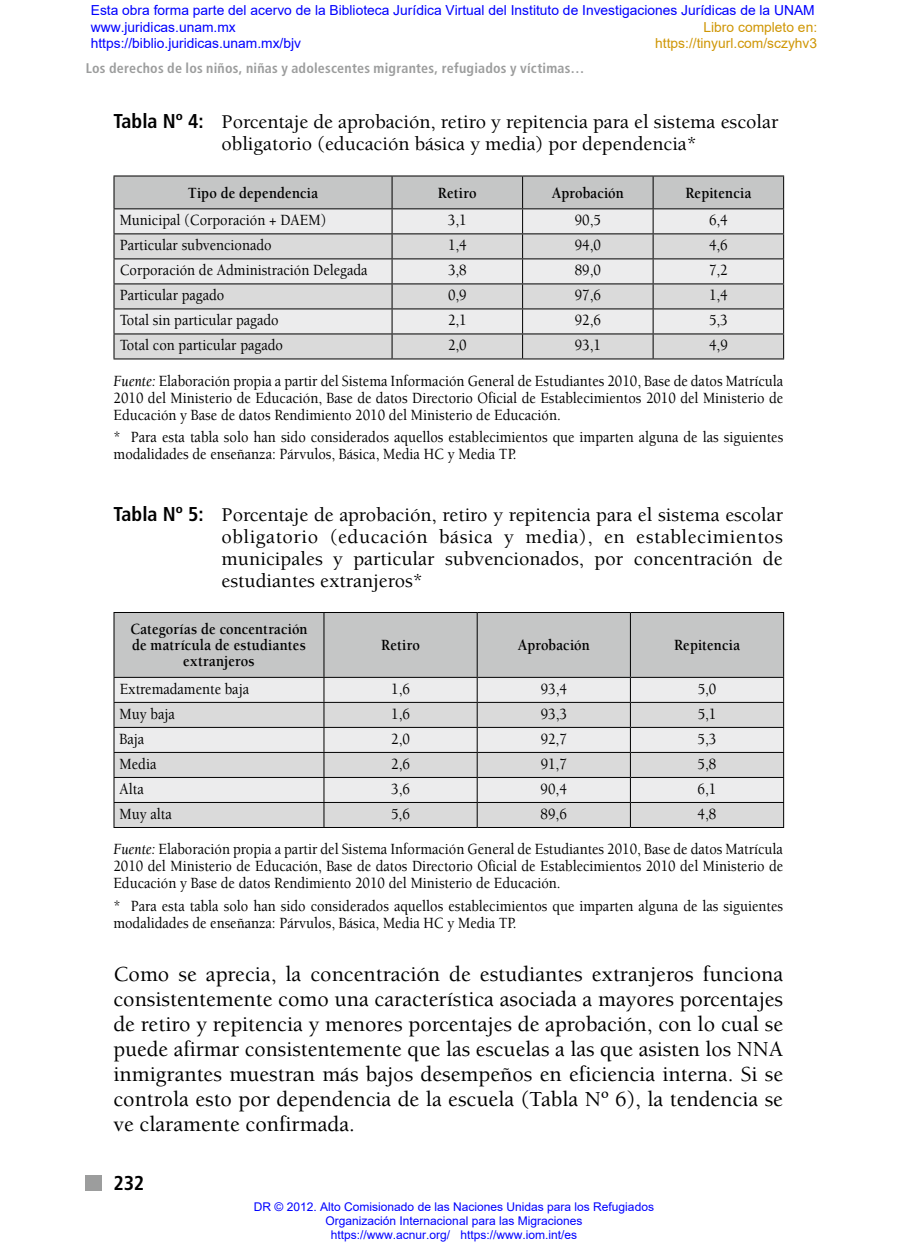
<style>
.page{position:relative;width:908px;height:1248px;background:#fff}
.page>*{position:absolute;margin:0;border:0;box-sizing:border-box;transform-origin:0 0}
.t1{font:500 22px/25px "Berkeley Std";color:#000;text-align:justify}
.t2{font:500 20px/22px "Berkeley Std";color:#000}
.t3{font:700 condensed 20px "Frutiger LT Std";color:#000}
.t4{font:500 16px/17px "Berkeley Std";color:#000;scale:.9 1}
.t5{font:700 16px/16px "Berkeley Std";letter-spacing:.005em;color:#000;text-align:center;scale:.9 1}
.t6{font:700 condensed 14px "Frutiger LT Std";letter-spacing:.015em;color:#9c9d9d}
.t7{font:13.8px/16.6px "Arial";color:#00f}
.t8{font:13.8px/16.6px "Arial";color:#cf9605;text-align:right}
.t9{font:12px/14.4px "Arial";color:#00f;text-align:center}
.s1{font-family:"Frutiger LT Std";font-weight:700;font-stretch:condensed}
.s2{font-weight:400;font-style:italic}
</style>
<div class="page">
<div style="left:86px;top:1175px;width:16px;height:15px;background:#9c9d9d"></div>
<svg style="left:113px;top:176px;width:670px;height:182px;background:#d6d6d6"></svg>
<hr style="left:113px;top:358px;width:279px;height:1px;background:#000">
<hr style="left:392px;top:358px;width:130px;height:1px;background:#000">
<hr style="left:522px;top:358px;width:130px;height:1px;background:#000">
<hr style="left:652px;top:358px;width:131px;height:1px;background:#000">
<hr style="left:113px;top:175px;width:279px;height:1px;background:#000">
<hr style="left:113px;top:176px;width:1px;height:32px;background:#000">
<hr style="left:392px;top:175px;width:130px;height:1px;background:#000">
<hr style="left:522px;top:175px;width:130px;height:1px;background:#000">
<hr style="left:652px;top:175px;width:131px;height:1px;background:#000">
<hr style="left:782px;top:176px;width:1px;height:32px;background:#000">
<hr style="left:113px;top:208px;width:279px;height:1px;background:#000">
<hr style="left:392px;top:208px;width:130px;height:1px;background:#000">
<hr style="left:522px;top:208px;width:130px;height:1px;background:#000">
<hr style="left:652px;top:208px;width:131px;height:1px;background:#000">
<svg style="left:113px;top:613px;width:670px;height:213px;background:#d2d2d2"></svg>
<hr style="left:113px;top:826px;width:211px;height:1px;background:#000">
<hr style="left:324px;top:826px;width:153px;height:1px;background:#000">
<hr style="left:477px;top:826px;width:153px;height:1px;background:#000">
<hr style="left:630px;top:826px;width:153px;height:1px;background:#000">
<hr style="left:113px;top:612px;width:211px;height:1px;background:#000">
<hr style="left:113px;top:613px;width:1px;height:63px;background:#000">
<hr style="left:324px;top:612px;width:153px;height:1px;background:#000">
<hr style="left:477px;top:612px;width:153px;height:1px;background:#000">
<hr style="left:630px;top:612px;width:153px;height:1px;background:#000">
<hr style="left:782px;top:613px;width:1px;height:63px;background:#000">
<hr style="left:113px;top:676px;width:211px;height:1px;background:#000">
<hr style="left:324px;top:676px;width:153px;height:1px;background:#000">
<hr style="left:477px;top:676px;width:153px;height:1px;background:#000">
<hr style="left:630px;top:676px;width:153px;height:1px;background:#000">
<p class="t7" style="left:91px;top:2px;width:725px">Esta obra forma parte del acervo de la Biblioteca Jurídica Virtual del Instituto de Investigaciones Jurídicas de la UNAM www.juridicas.unam.mx<br>https://biblio.juridicas.unam.mx/bjv</p>
<p class="t8" style="left:655px;top:18px;width:163px">Libro completo en: https://tinyurl.com/sczyhv3</p>
<p class="t6" style="left:86px;top:60px;width:500px">Los derechos de los niños, niñas y adolescentes migrantes, refugiados y víctimas…</p>
<p class="t2" style="left:221px;top:111px;width:558px;text-indent:-108px"><span class="s1">Tabla Nº 4:</span> Porcentaje de aprobación, retiro y repitencia para el sistema escolar obligatorio (educación básica y media) por dependencia*</p>
<p class="t5" style="left:188px;top:185px;width:146px">Tipo de dependencia</p>
<p class="t5" style="left:438px;top:185px;width:45px">Retiro</p>
<p class="t5" style="left:551px;top:185px;width:81px">Aprobación</p>
<p class="t5" style="left:685px;top:185px;width:75px">Repitencia</p>
<p class="t4" style="left:120px;top:212px;width:231px">Municipal (Corporación + DAEM)</p>
<p class="t4" style="left:448px;top:212px;width:22px">3,1</p>
<p class="t4" style="left:574px;top:212px;width:31px">90,5</p>
<p class="t4" style="left:708px;top:212px;width:22px">6,4</p>
<p class="t4" style="left:120px;top:237px;width:170px">Particular subvencionado</p>
<p class="t4" style="left:448px;top:237px;width:22px">1,4</p>
<p class="t4" style="left:574px;top:237px;width:31px">94,0</p>
<p class="t4" style="left:708px;top:237px;width:22px">4,6</p>
<p class="t4" style="left:120px;top:262px;width:277px">Corporación de Administración Delegada</p>
<p class="t4" style="left:448px;top:262px;width:22px">3,8</p>
<p class="t4" style="left:574px;top:262px;width:31px">89,0</p>
<p class="t4" style="left:708px;top:262px;width:22px">7,2</p>
<p class="t4" style="left:120px;top:287px;width:118px">Particular pagado</p>
<p class="t4" style="left:448px;top:287px;width:22px">0,9</p>
<p class="t4" style="left:574px;top:287px;width:31px">97,6</p>
<p class="t4" style="left:708px;top:287px;width:22px">1,4</p>
<p class="t4" style="left:120px;top:312px;width:178px">Total sin particular pagado</p>
<p class="t4" style="left:448px;top:312px;width:22px">2,1</p>
<p class="t4" style="left:574px;top:312px;width:31px">92,6</p>
<p class="t4" style="left:708px;top:312px;width:22px">5,3</p>
<p class="t4" style="left:120px;top:337px;width:183px">Total con particular pagado</p>
<p class="t4" style="left:448px;top:337px;width:22px">2,0</p>
<p class="t4" style="left:574px;top:337px;width:31px">93,1</p>
<p class="t4" style="left:113px;top:328px;width:745px;line-height:35px;text-indent:595px">4,9<br><span class="s2">Fuente:</span> Elaboración propia a partir del Sistema Información General de Estudiantes 2010, Base de datos Matrícula</p>
<p class="t4" style="left:113px;top:389px;width:745px">2010 del Ministerio de Educación, Base de datos Directorio Oficial de Establecimientos 2010 del Ministerio de<br>Educación y Base de datos Rendimiento 2010 del Ministerio de Educación.</p>
<p class="t4" style="left:113px;top:429px;width:745px">* Para esta tabla solo han sido considerados aquellos establecimientos que imparten alguna de las siguientes modalidades de enseñanza: Párvulos, Básica, Media HC y Media TP.</p>
<p class="t2" style="left:221px;top:504px;width:563px;text-align:justify;text-indent:-108px"><span class="s1">Tabla Nº 5:</span> Porcentaje de aprobación, retiro y repitencia para el sistema escolar obligatorio (educación básica y media), en establecimientos municipales y particular subvencionados, por concentración de estudiantes extranjeros*</p>
<p class="t5" style="left:130px;top:621px;width:198px">Categorías de concentración de matrícula de estudiantes extranjeros</p>
<p class="t5" style="left:381px;top:637px;width:45px">Retiro</p>
<p class="t5" style="left:517px;top:637px;width:81px">Aprobación</p>
<p class="t5" style="left:673px;top:637px;width:75px">Repitencia</p>
<p class="t4" style="left:120px;top:680px;width:145px">Extremadamente baja</p>
<p class="t4" style="left:391px;top:680px;width:22px">1,6</p>
<p class="t4" style="left:540px;top:680px;width:31px">93,4</p>
<p class="t4" style="left:697px;top:680px;width:22px">5,0</p>
<p class="t4" style="left:120px;top:705px;width:63px">Muy baja</p>
<p class="t4" style="left:391px;top:705px;width:22px">1,6</p>
<p class="t4" style="left:540px;top:705px;width:31px">93,3</p>
<p class="t4" style="left:697px;top:705px;width:22px">5,1</p>
<p class="t4" style="left:120px;top:730px;width:29px">Baja</p>
<p class="t4" style="left:391px;top:730px;width:22px">2,0</p>
<p class="t4" style="left:540px;top:730px;width:31px">92,7</p>
<p class="t4" style="left:697px;top:730px;width:22px">5,3</p>
<p class="t4" style="left:120px;top:755px;width:42px">Media</p>
<p class="t4" style="left:391px;top:755px;width:22px">2,6</p>
<p class="t4" style="left:540px;top:755px;width:31px">91,7</p>
<p class="t4" style="left:697px;top:755px;width:22px">5,8</p>
<p class="t4" style="left:119px;top:780px;width:28px">Alta</p>
<p class="t4" style="left:391px;top:780px;width:22px">3,6</p>
<p class="t4" style="left:540px;top:780px;width:31px">90,4</p>
<p class="t4" style="left:697px;top:780px;width:22px">6,1</p>
<p class="t4" style="left:119px;top:805px;width:60px">Muy alta</p>
<p class="t4" style="left:391px;top:805px;width:22px">5,6</p>
<p class="t4" style="left:540px;top:805px;width:31px">89,6</p>
<p class="t4" style="left:113px;top:796px;width:745px;line-height:35px;text-indent:584px">4,8<br><span class="s2">Fuente:</span> Elaboración propia a partir del Sistema Información General de Estudiantes 2010, Base de datos Matrícula</p>
<p class="t4" style="left:113px;top:857px;width:745px">2010 del Ministerio de Educación, Base de datos Directorio Oficial de Establecimientos 2010 del Ministerio de<br>Educación y Base de datos Rendimiento 2010 del Ministerio de Educación.</p>
<p class="t4" style="left:113px;top:897px;width:745px">* Para esta tabla solo han sido considerados aquellos establecimientos que imparten alguna de las siguientes modalidades de enseñanza: Párvulos, Básica, Media HC y Media TP.</p>
<p class="t1" style="left:113px;top:962px;width:671px">Como se aprecia, la concentración de estudiantes extranjeros funciona consistentemente como una característica asociada a mayores porcentajes de retiro y repitencia y menores porcentajes de aprobación, con lo cual se puede afirmar consistentemente que las escuelas a las que asisten los NNA inmigrantes muestran más bajos desempeños en eficiencia interna. Si se controla esto por dependencia de la escuela (Tabla Nº 6), la tendencia se ve claramente confirmada.</p>
<p class="t3" style="left:113px;top:1170px;width:32px">232</p>
<p class="t9" style="left:254px;top:1198px;width:401px">DR © 2012. Alto Comisionado de las Naciones Unidas para los Refugiados<br>Organización Internacional para las Migraciones<br>https://www.acnur.org/ https://www.iom.int/es</p>
</div>
